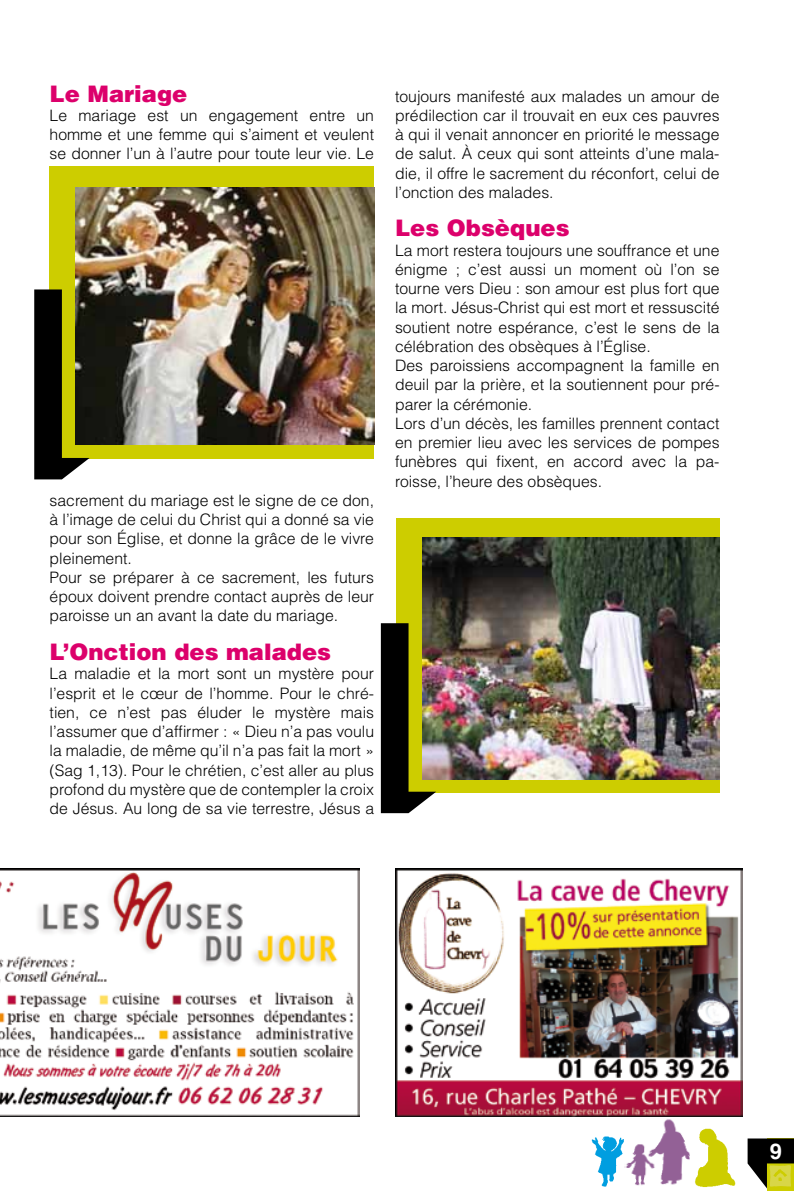
<style>
.page{position:relative;width:794px;height:1191px;background:#fff}
.page>*{position:absolute;margin:0;border:0;box-sizing:border-box;transform-origin:0 0}
.t1{font:900 22.75px "Helvetica";color:#dc006b}
.t2{font:700 21.88px "Helvetica";color:#fff}
.t3{font:300 15.75px/19.2px "Helvetica";color:#000;text-align:justify}
</style>
<div class="page">
<div style="left:767px;top:1138px;width:26px;height:53px;background:#cdcd00"></div>
<svg style="left:747px;top:1138px;width:46px;height:50px"></svg>
<div style="left:396px;top:518px;width:323px;height:274px;background:#cdcd00"></div>
<div style="left:50px;top:166px;width:324px;height:293px;background:#cdcd00"></div>
<svg style="left:381px;top:623px;width:55px;height:190px"></svg>
<svg style="left:34px;top:289px;width:56px;height:190px"></svg>
<img style="left:422px;top:537px;width:297px;height:242px">
<img style="left:76px;top:187px;width:298px;height:257px">
<img style="left:695px;top:1128px;width:41px;height:60px">
<img style="left:592px;top:1136px;width:31px;height:50px">
<img style="left:623px;top:1119px;width:67px;height:67px">
<img style="left:0;top:868px;width:360px;height:248px">
<img style="left:395px;top:868px;width:347px;height:248px">
<h1 class="t1" style="left:50px;top:78px;width:139px">Le Mariage</h1>
<p class="t3" style="left:50px;top:105px;width:326px">Le mariage est un engagement entre un homme et une femme qui s’aiment et veulent se donner l’un à l’autre pour toute leur vie. Le</p>
<p class="t3" style="left:50px;top:490px;width:326px;text-align:left">sacrement du mariage est le signe de ce don, à l’image de celui du Christ qui a donné sa vie pour son Église, et donne la grâce de le vivre pleinement.<br>Pour se préparer à ce sacrement, les futurs époux doivent prendre contact auprès de leur paroisse un an avant la date du mariage.</p>
<h1 class="t1" style="left:50px;top:637px;width:283px">L’Onction des malades</h1>
<p class="t3" style="left:50px;top:664px;width:326px">La maladie et la mort sont un mystère pour l’esprit et le cœur de l’homme. Pour le chré&shy;tien, ce n’est pas éluder le mystère mais l’assumer que d’affirmer : « Dieu n’a pas voulu la maladie, de même qu’il n’a pas fait la mort » (Sag 1,13). Pour le chrétien, c’est aller au plus profond du mystère que de contempler la croix de Jésus. Au long de sa vie terrestre, Jésus a</p>
<p class="t3" style="left:395px;top:86px;width:326px">toujours manifesté aux malades un amour de prédilection car il trouvait en eux ces pauvres à qui il venait annoncer en priorité le message de salut. À ceux qui sont atteints d’une mala&shy;die, il offre le sacrement du réconfort, celui de l’onction des malades.</p>
<h1 class="t1" style="left:395px;top:213px;width:176px">Les Obsèques</h1>
<p class="t3" style="left:395px;top:240px;width:326px;text-align:left">La mort restera toujours une souffrance et une énigme ; c’est aussi un moment où l’on se tourne vers Dieu : son amour est plus fort que la mort. Jésus-Christ qui est mort et ressuscité soutient notre espérance, c’est le sens de la célébration des obsèques à l’Église.<br>Des paroissiens accompagnent la famille en deuil par la prière, et la soutiennent pour pré&shy;parer la cérémonie.<br>Lors d’un décès, les familles prennent contact en premier lieu avec les services de pompes funèbres qui fixent, en accord avec la pa&shy;roisse, l’heure des obsèques.</p>
<h2 class="t2" style="left:769px;top:1138px;width:14px">9</h2>
</div>
